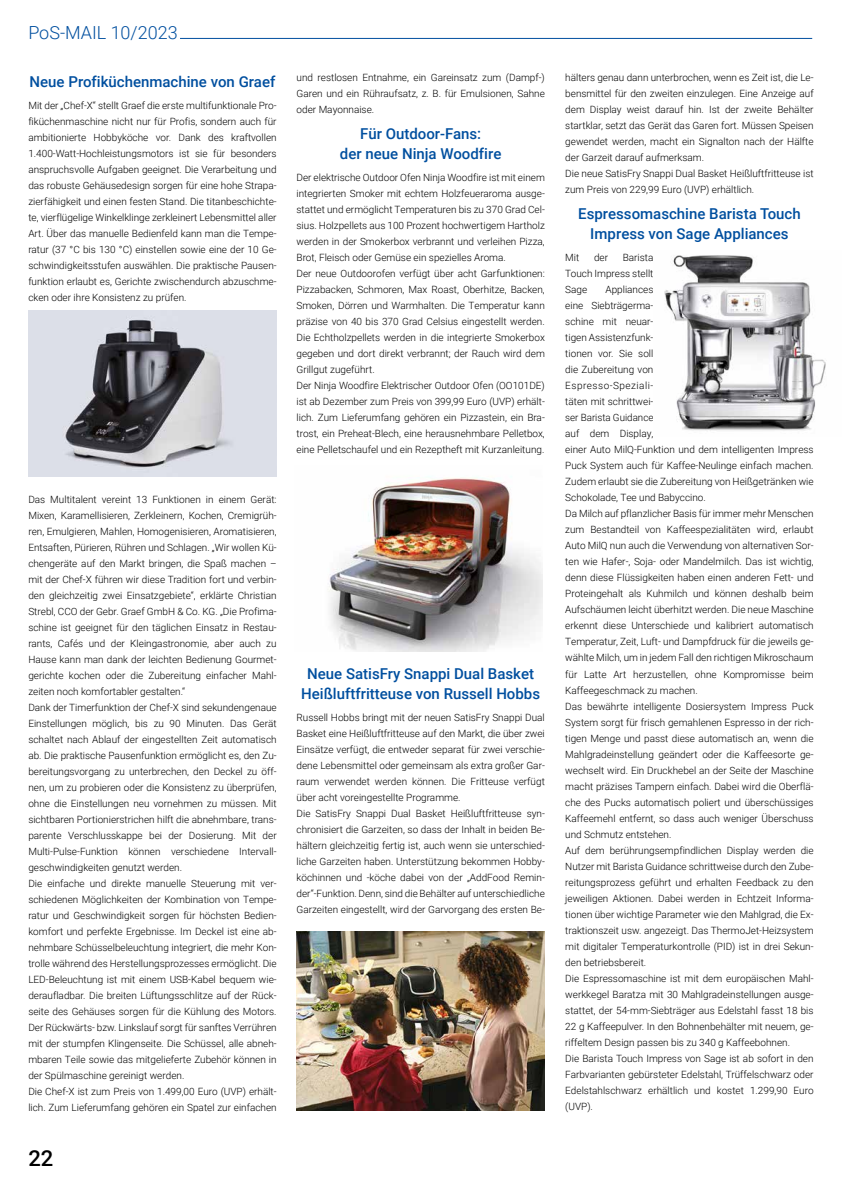
<style>
.page{position:relative;width:842px;height:1191px;background:#fff}
.page>*{position:absolute;margin:0;border:0;box-sizing:border-box;transform-origin:0 0}
.t1{font:500 22px "Roboto";color:#000}
.t2{font:300 18px "Roboto";color:#004f9f}
.t3{font:500 15px/20px "Roboto";color:#004f9f;text-align:center}
.t4{font:300 10px/16px "Roboto";color:#000}
</style>
<div class="page">
<hr style="left:180px;top:38px;width:632px;height:1px;background:#004f9f">
<img style="left:28px;top:311px;width:249px;height:165px">
<img style="left:328px;top:477px;width:215px;height:174px">
<img style="left:296px;top:931px;width:249px;height:179px">
<img style="left:664px;top:255px;width:162px;height:176px">
<h2 class="t2" style="left:28px;top:20px;width:151px">PoS-MAIL 10/2023</h2>
<h3 class="t3" style="left:30px;top:71px;width:247px">Neue Profiküchenmachine von Graef</h3>
<p class="t4" style="left:28px;top:97px;width:250px;text-align:justify">Mit der „Chef-X“ stellt Graef die erste multifunktionale Pro&shy;fiküchenmaschine nicht nur für Profis, sondern auch für ambitionierte Hobbyköche vor. Dank des kraftvollen 1.400-Watt-Hochleistungsmotors ist sie für besonders anspruchsvolle Aufgaben geeignet. Die Verarbeitung und das robuste Gehäusedesign sorgen für eine hohe Strapa&shy;zierfähigkeit und einen festen Stand. Die titanbeschichte&shy;te, vierflügelige Winkelklinge zerkleinert Lebensmittel aller Art. Über das manuelle Bedienfeld kann man die Tempe&shy;ratur (37 °C bis 130 °C) einstellen sowie eine der 10 Ge&shy;schwindigkeitsstufen auswählen. Die praktische Pausen&shy;funktion erlaubt es, Gerichte zwischendurch abzuschme&shy;cken oder ihre Konsistenz zu prüfen.</p>
<p class="t4" style="left:28px;top:491px;width:250px">Das Multitalent vereint 13 Funktionen in einem Gerät:<br>Mixen, Karamellisieren, Zerkleinern, Kochen, Cremigrüh&shy;ren, Emulgieren, Mahlen, Homogenisieren, Aromatisieren, Entsaften, Pürieren, Rühren und Schlagen. „Wir wollen Kü&shy;chengeräte auf den Markt bringen, die Spaß machen – mit der Chef-X führen wir diese Tradition fort und verbin&shy;den gleichzeitig zwei Einsatzgebiete“, erklärte Christian Strebl, CCO der Gebr. Graef GmbH &amp; Co. KG. „Die Profima&shy;schine ist geeignet für den täglichen Einsatz in Restau&shy;rants, Cafés und der Kleingastronomie, aber auch zu Hause kann man dank der leichten Bedienung Gourmet&shy;gerichte kochen oder die Zubereitung einfacher Mahl&shy;zeiten noch komfortabler gestalten.“<br>Dank der Timerfunktion der Chef-X sind sekundengenaue Einstellungen möglich, bis zu 90 Minuten. Das Gerät schaltet nach Ablauf der eingestellten Zeit automatisch ab. Die praktische Pausenfunktion ermöglicht es, den Zu&shy;bereitungsvorgang zu unterbrechen, den Deckel zu öff&shy;nen, um zu probieren oder die Konsistenz zu überprüfen, ohne die Einstellungen neu vornehmen zu müssen. Mit sichtbaren Portionierstrichen hilft die abnehmbare, trans&shy;parente Verschlusskappe bei der Dosierung. Mit der Multi-Pulse-Funktion können verschiedene Intervall&shy;geschwindigkeiten genutzt werden.<br>Die einfache und direkte manuelle Steuerung mit ver&shy;schiedenen Möglichkeiten der Kombination von Tempe&shy;ratur und Geschwindigkeit sorgen für höchsten Bedien&shy;komfort und perfekte Ergebnisse. Im Deckel ist eine ab&shy;nehmbare Schüsselbeleuchtung integriert, die mehr Kon&shy;trolle während des Herstellungsprozesses ermöglicht. Die LED-Beleuchtung ist mit einem USB-Kabel bequem wie&shy;deraufladbar. Die breiten Lüftungsschlitze auf der Rück&shy;seite des Gehäuses sorgen für die Kühlung des Motors.<br>Der Rückwärts- bzw. Linkslauf sorgt für sanftes Verrühren mit der stumpfen Klingenseite. Die Schüssel, alle abneh&shy;mbaren Teile sowie das mitgelieferte Zubehör können in der Spülmaschine gereinigt werden.<br>Die Chef-X ist zum Preis von 1.499,00 Euro (UVP) erhält&shy;lich. Zum Lieferumfang gehören ein Spatel zur einfachen</p>
<h1 class="t1" style="left:28px;top:1142px;width:26px">22</h1>
<p class="t4" style="left:297px;top:69px;width:250px;text-align:justify">und restlosen Entnahme, ein Gareinsatz zum (Dampf-)<br>Garen und ein Rühraufsatz, z. B. für Emulsionen, Sahne oder Mayonnaise.</p>
<h3 class="t3" style="left:340px;top:123px;width:163px">Für Outdoor-Fans:<br>der neue Ninja Woodfire</h3>
<p class="t4" style="left:297px;top:169px;width:250px">Der elektrische Outdoor Ofen Ninja Woodfire ist mit einem integrierten Smoker mit echtem Holzfeueraroma ausge&shy;stattet und ermöglicht Temperaturen bis zu 370 Grad Cel&shy;sius. Holzpellets aus 100 Prozent hochwertigem Hartholz werden in der Smokerbox verbrannt und verleihen Pizza, Brot, Fleisch oder Gemüse ein spezielles Aroma.<br>Der neue Outdoorofen verfügt über acht Garfunktionen:<br>Pizzabacken, Schmoren, Max Roast, Oberhitze, Backen, Smoken, Dörren und Warmhalten. Die Temperatur kann präzise von 40 bis 370 Grad Celsius eingestellt werden.<br>Die Echtholzpellets werden in die integrierte Smokerbox gegeben und dort direkt verbrannt; der Rauch wird dem Grillgut zugeführt.<br>Der Ninja Woodfire Elektrischer Outdoor Ofen (OO101DE) ist ab Dezember zum Preis von 399,99 Euro (UVP) erhält&shy;lich. Zum Lieferumfang gehören ein Pizzastein, ein Bra&shy;trost, ein Preheat-Blech, eine herausnehmbare Pelletbox, eine Pelletschaufel und ein Rezeptheft mit Kurzanleitung.</p>
<h3 class="t3" style="left:301px;top:663px;width:240px">Neue SatisFry Snappi Dual Basket<br>Heißluftfritteuse von Russell Hobbs</h3>
<p class="t4" style="left:297px;top:709px;width:250px">Russell Hobbs bringt mit der neuen SatisFry Snappi Dual Basket eine Heißluftfritteuse auf den Markt, die über zwei Einsätze verfügt, die entweder separat für zwei verschie&shy;dene Lebensmittel oder gemeinsam als extra großer Gar&shy;raum verwendet werden können. Die Fritteuse verfügt über acht voreingestellte Programme.<br>Die SatisFry Snappi Dual Basket Heißluftfritteuse syn&shy;chronisiert die Garzeiten, so dass der Inhalt in beiden Be&shy;hältern gleichzeitig fertig ist, auch wenn sie unterschied&shy;liche Garzeiten haben. Unterstützung bekommen Hobby&shy;köchinnen und -köche dabei von der „AddFood Remin&shy;der“-Funktion. Denn, sind die Behälter auf unterschiedliche Garzeiten eingestellt, wird der Garvorgang des ersten Be-</p>
<p class="t4" style="left:565px;top:69px;width:250px">hälters genau dann unterbrochen, wenn es Zeit ist, die Le&shy;bensmittel für den zweiten einzulegen. Eine Anzeige auf dem Display weist darauf hin. Ist der zweite Behälter startklar, setzt das Gerät das Garen fort. Müssen Speisen gewendet werden, macht ein Signalton nach der Hälfte der Garzeit darauf aufmerksam.<br>Die neue SatisFry Snappi Dual Basket Heißluftfritteuse ist zum Preis von 229,99 Euro (UVP) erhältlich.</p>
<h3 class="t3" style="left:578px;top:203px;width:224px">Espressomaschine Barista Touch<br>Impress von Sage Appliances</h3>
<p class="t4" style="left:565px;top:249px;width:16px">Mit</p>
<p class="t4" style="left:594px;top:249px;width:16px">der</p>
<p class="t4" style="left:565px;top:249px;width:90px;text-align:justify;text-indent:57px">Barista Touch Impress stellt Sage</p>
<p class="t4" style="left:565px;top:281px;width:250px;text-indent:40px">Appliances<br>eine Siebträgerma-<br>schine mit neuar-<br>tigen Assistenzfunk-<br>tionen vor. Sie soll<br>die Zubereitung von<br>Espresso-Speziali-<br>täten mit schrittwei-<br>ser Barista Guidance<br>auf dem Display,<br>einer Auto MilQ-Funktion und dem intelligenten Impress Puck System auch für Kaffee-Neulinge einfach machen.<br>Zudem erlaubt sie die Zubereitung von Heißgetränken wie Schokolade, Tee und Babyccino.<br>Da Milch auf pflanzlicher Basis für immer mehr Menschen zum Bestandteil von Kaffeespezialitäten wird, erlaubt Auto MilQ nun auch die Verwendung von alternativen Sor&shy;ten wie Hafer-, Soja- oder Mandelmilch. Das ist wichtig, denn diese Flüssigkeiten haben einen anderen Fett- und Proteingehalt als Kuhmilch und können deshalb beim Aufschäumen leicht überhitzt werden. Die neue Maschine erkennt diese Unterschiede und kalibriert automatisch Temperatur, Zeit, Luft- und Dampfdruck für die jeweils ge&shy;wählte Milch, um in jedem Fall den richtigen Mikroschaum für Latte Art herzustellen, ohne Kompromisse beim Kaffeegeschmack zu machen.<br>Das bewährte intelligente Dosiersystem Impress Puck System sorgt für frisch gemahlenen Espresso in der rich&shy;tigen Menge und passt diese automatisch an, wenn die Mahlgradeinstellung geändert oder die Kaffeesorte ge&shy;wechselt wird. Ein Druckhebel an der Seite der Maschine macht präzises Tampern einfach. Dabei wird die Oberflä&shy;che des Pucks automatisch poliert und überschüssiges Kaffeemehl entfernt, so dass auch weniger Überschuss und Schmutz entstehen.<br>Auf dem berührungsempfindlichen Display werden die Nutzer mit Barista Guidance schrittweise durch den Zube&shy;reitungsprozess geführt und erhalten Feedback zu den jeweiligen Aktionen. Dabei werden in Echtzeit Informa&shy;tionen über wichtige Parameter wie den Mahlgrad, die Ex&shy;traktionszeit usw. angezeigt. Das ThermoJet-Heizsystem mit digitaler Temperaturkontrolle (PID) ist in drei Sekun&shy;den betriebsbereit.<br>Die Espressomaschine ist mit dem europäischen Mahl&shy;werkkegel Baratza mit 30 Mahlgradeinstellungen ausge&shy;stattet, der 54-mm-Siebträger aus Edelstahl fasst 18 bis 22 g Kaffeepulver. In den Bohnenbehälter mit neuem, ge&shy;riffeltem Design passen bis zu 340 g Kaffeebohnen.<br>Die Barista Touch Impress von Sage ist ab sofort in den Farbvarianten gebürsteter Edelstahl, Trüffelschwarz oder Edelstahlschwarz erhältlich und kostet 1.299,90 Euro (UVP).</p>
</div>
